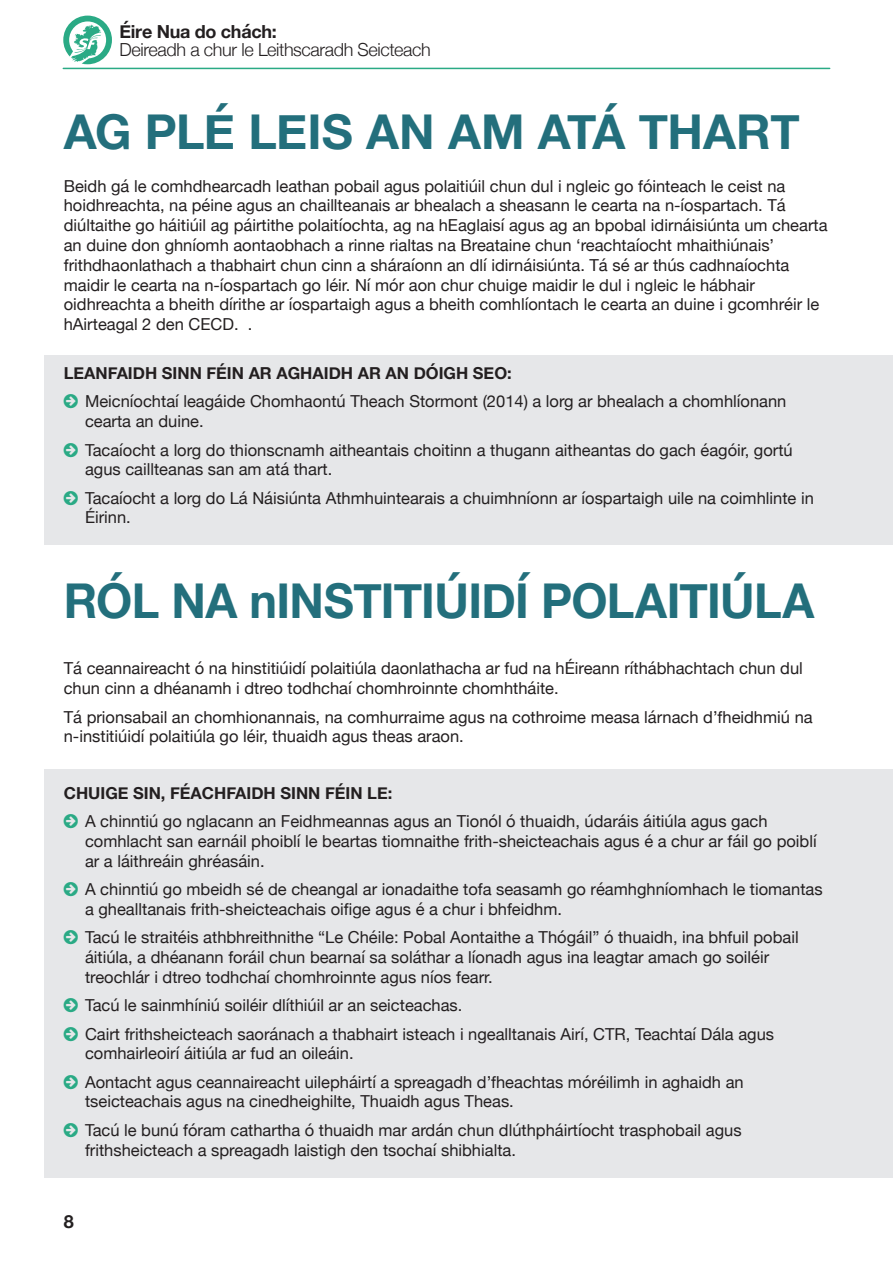
<style>
.page{position:relative;width:893px;height:1263px;background:#fff}
.page>*{position:absolute;margin:0;border:0;box-sizing:border-box;transform-origin:0 0}
.t1{font:700 48px "Helvetica Neue";letter-spacing:-.015em;color:#236f7c}
.t2{font:300 18px "Helvetica Neue";letter-spacing:-.02em;color:#231f20}
.t3{font:700 18px "Helvetica Neue";letter-spacing:-.015em;color:#231f20}
.t4{font:16.5px/19.8px "Helvetica Neue";color:#231f20}
.t5{font:700 16.5px "Helvetica Neue";color:#231f20}
</style>
<div class="page">
<div style="left:45px;top:355px;width:848px;height:189px;background:#e6e7e9"></div>
<div style="left:45px;top:770px;width:848px;height:408px;background:#e6e7e9"></div>
<svg style="left:63px;top:16px;width:49px;height:48px"></svg>
<hr style="left:63px;top:68px;width:767px;height:1px;background:#2aaa85">
<p class="t3" style="left:119px;top:18px;width:159px">Éire Nua do chách:</p>
<p class="t2" style="left:119px;top:35px;width:313px">Deireadh a chur le Leithscaradh Seicteach</p>
<h1 class="t1" style="left:64px;top:94px;width:737px">AG PLÉ LEIS AN AM ATÁ THART</h1>
<p class="t4" style="left:64px;top:177px;width:765px">Beidh gá le comhdhearcadh leathan pobail agus polaitiúil chun dul i ngleic go fóinteach le ceist na hoidhreachta, na péine agus an chaillteanais ar bhealach a sheasann le cearta na n-íospartach. Tá diúltaithe go háitiúil ag páirtithe polaitíochta, ag na hEaglaisí agus ag an bpobal idirnáisiúnta um chearta an duine don ghníomh aontaobhach a rinne rialtas na Breataine chun ‘reachtaíocht mhaithiúnais’ frithdhaonlathach a thabhairt chun cinn a sháraíonn an dlí idirnáisiúnta. Tá sé ar thús cadhnaíochta maidir le cearta na n-íospartach go léir. Ní mór aon chur chuige maidir le dul i ngleic le hábhair oidhreachta a bheith dírithe ar íospartaigh agus a bheith comhlíontach le cearta an duine i gcomhréir le hAirteagal 2 den CECD. .</p>
<p class="t5" style="left:64px;top:360px;width:449px">LEANFAIDH SINN FÉIN AR AGHAIDH AR AN DÓIGH SEO:</p>
<p class="t4" style="left:85px;top:393px;width:703px">Meicníochtaí leagáide Chomhaontú Theach Stormont (2014) a lorg ar bhealach a chomhlíonann cearta an duine.</p>
<p class="t4" style="left:85px;top:441px;width:709px">Tacaíocht a lorg do thionscnamh aitheantais choitinn a thugann aitheantas do gach éagóir, gortú agus caillteanas san am atá thart.</p>
<p class="t4" style="left:85px;top:489px;width:730px">Tacaíocht a lorg do Lá Náisiúnta Athmhuintearais a chuimhníonn ar íospartaigh uile na coimhlinte in<br>Éirinn.</p>
<h1 class="t1" style="left:64px;top:563px;width:752px">RÓL NA nINSTITIÚIDÍ POLAITIÚLA</h1>
<p class="t4" style="left:64px;top:660px;width:741px">Tá ceannaireacht ó na hinstitiúidí polaitiúla daonlathacha ar fud na hÉireann ríthábhachtach chun dul chun cinn a dhéanamh i dtreo todhchaí chomhroinnte chomhtháite.</p>
<p class="t4" style="left:64px;top:708px;width:750px">Tá prionsabail an chomhionannais, na comhurraime agus na cothroime measa lárnach d’fheidhmiú na n-institiúidí polaitiúla go léir, thuaidh agus theas araon.</p>
<p class="t5" style="left:64px;top:780px;width:330px">CHUIGE SIN, FÉACHFAIDH SINN FÉIN LE:</p>
<p class="t4" style="left:85px;top:812px;width:733px">A chinntiú go nglacann an Feidhmeannas agus an Tionól ó thuaidh, údaráis áitiúla agus gach comhlacht san earnáil phoiblí le beartas tiomnaithe frith-sheicteachais agus é a chur ar fáil go poiblí ar a láithreáin ghréasáin.</p>
<p class="t4" style="left:85px;top:880px;width:739px">A chinntiú go mbeidh sé de cheangal ar ionadaithe tofa seasamh go réamhghníomhach le tiomantas a ghealltanais frith-sheicteachais oifige agus é a chur i bhfeidhm.</p>
<p class="t4" style="left:85px;top:928px;width:715px">Tacú le straitéis athbhreithnithe “Le Chéile: Pobal Aontaithe a Thógáil” ó thuaidh, ina bhfuil pobail áitiúla, a dhéanann foráil chun bearnaí sa soláthar a líonadh agus ina leagtar amach go soiléir treochlár i dtreo todhchaí chomhroinnte agus níos fearr.</p>
<p class="t4" style="left:85px;top:992px;width:691px;line-height:28.3px">Tacú le sainmhíniú soiléir dlíthiúil ar an seicteachas.<br>Cairt frithsheicteach saoránach a thabhairt isteach i ngealltanais Airí, CTR, Teachtaí Dála agus</p>
<p class="t4" style="left:85px;top:1040px;width:660px;line-height:28.3px">comhairleoirí áitiúla ar fud an oileáin.<br>Aontacht agus ceannaireacht uilepháirtí a spreagadh d’fheachtas móréilimh in aghaidh an</p>
<p class="t4" style="left:85px;top:1088px;width:658px;line-height:28.3px">tseicteachais agus na cinedheighilte, Thuaidh agus Theas.<br>Tacú le bunú fóram cathartha ó thuaidh mar ardán chun dlúthpháirtíocht trasphobail agus</p>
<p class="t4" style="left:85px;top:1141px;width:432px">frithsheicteach a spreagadh laistigh den tsochaí shibhialta.</p>
<p class="t3" style="left:64px;top:1207px;width:12px">8</p>
</div>
